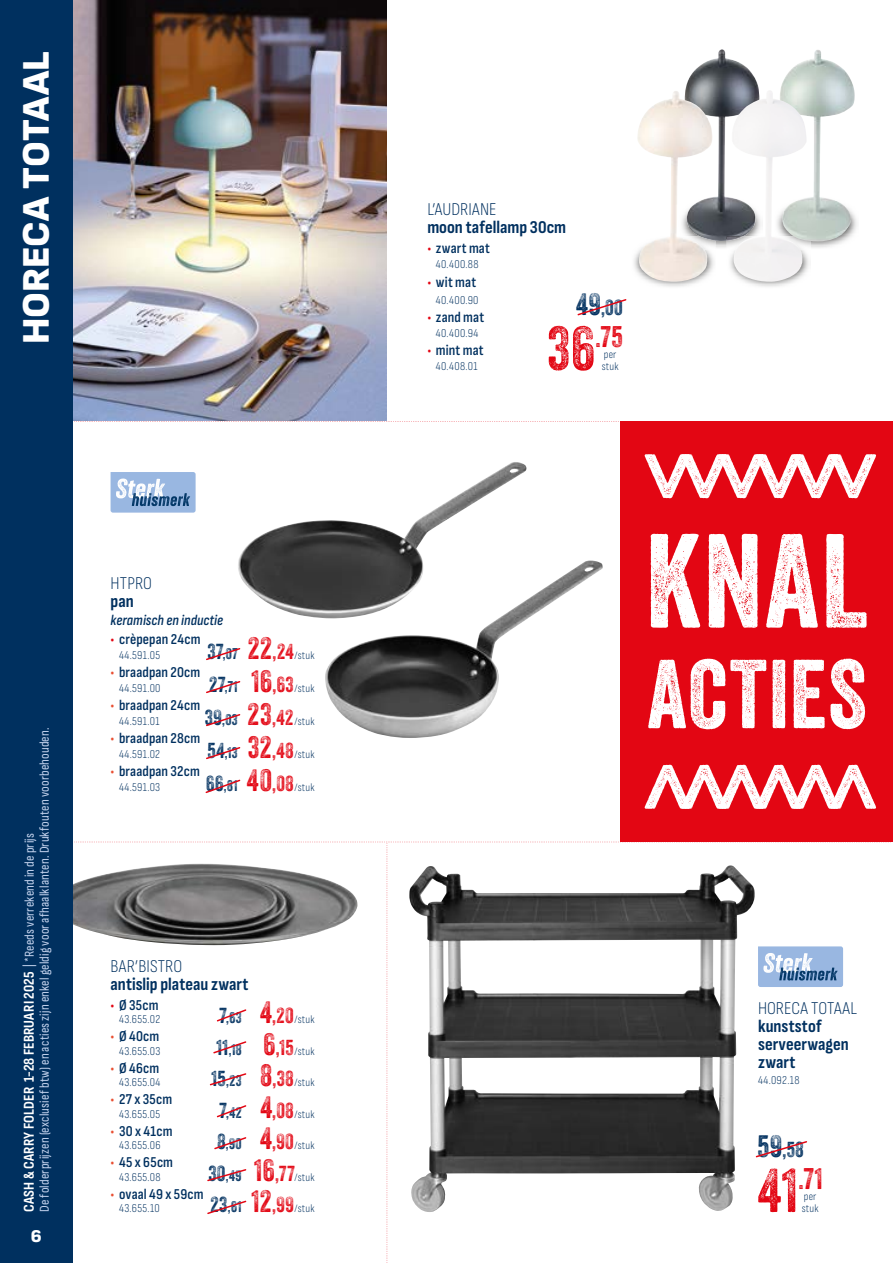
<style>
.page{position:relative;width:893px;height:1263px;background:#fff}
.page>*{position:absolute;margin:0;border:0;box-sizing:border-box;transform-origin:0 0}
.t1{font:39px "Sofia Sans";color:#fff}
.t2{font:28.8px "Veneer Three";color:#e30613}
.t3{font:21px "Veneer Three";color:#00305f}
.t4{font:700 18px/18px "Sofia Sans Condensed";color:#00305f}
.t5{font:300 18px "Sofia Sans Condensed";letter-spacing:.005em;color:#00305f}
.t6{font:18px "Sofia Sans";color:#fff}
.t7{font:600 15px "Sofia Sans Condensed";letter-spacing:.01em;color:#00305f}
.t8{font:700 15px "Sofia Sans Condensed";letter-spacing:.01em;color:#fff}
.t9{font:italic 600 15px "Sofia Sans Condensed";letter-spacing:.005em;color:#00305f}
.t10{font:13.5px "Sofia Sans Condensed";letter-spacing:.01em;color:#c4d3ee}
.t11{font:300 12px "Sofia Sans Condensed";letter-spacing:.035em;color:#00305f}
.t12{font:300 11.25px/12px "Sofia Sans Condensed";letter-spacing:.02em;color:#00305f}
.s1{font-weight:400;font-size:13.5px;color:#c4d3ee}
.s2{color:#e30613}
.s3{font-family:"Veneer Three";font-weight:400;font-size:21px}
.s4{font-family:"Veneer Three";font-weight:400;font-size:15px}
.s5{font-family:"Veneer Three";font-weight:400;font-size:30px;color:#e30613}
.s6{font-family:"Veneer Three";font-weight:400;font-size:21px;color:#e30613}
.s7{color:#e94f32}
.s8{font-size:30px}
.s9{font-size:60px}
</style>
<div class="page">
<img style="left:634px;top:254px;width:80px;height:33px">
<img style="left:715px;top:197px;width:17px;height:51px">
<img style="left:712px;top:239px;width:3px;height:7px">
<svg style="left:688px;top:206px;width:66px;height:34px"></svg>
<img style="left:685px;top:53px;width:34px;height:181px">
<img style="left:637px;top:91px;width:75px;height:191px">
<img style="left:730px;top:255px;width:79px;height:32px">
<img style="left:727px;top:241px;width:5px;height:7px">
<img style="left:727px;top:236px;width:5px;height:5px">
<img style="left:807px;top:241px;width:4px;height:7px">
<img style="left:780px;top:50px;width:75px;height:191px">
<img style="left:732px;top:90px;width:75px;height:192px">
<img style="left:238px;top:462px;width:289px;height:156px">
<img style="left:325px;top:560px;width:278px;height:178px">
<img style="left:72px;top:0;width:315px;height:421px">
<div style="left:0;top:0;width:72px;height:1263px;background:#00305f"></div>
<svg style="left:577px;top:299px;width:49px;height:16px"></svg>
<svg style="left:206px;top:747px;width:34px;height:12px"></svg>
<svg style="left:206px;top:714px;width:34px;height:12px"></svg>
<svg style="left:206px;top:681px;width:34px;height:12px"></svg>
<svg style="left:206px;top:648px;width:34px;height:12px"></svg>
<svg style="left:205px;top:779px;width:35px;height:14px"></svg>
<svg style="left:111px;top:472px;width:85px;height:41px;background:#98b4d9"></svg>
<div style="left:621px;top:421px;width:272px;height:421px;background:#e30613"></div>
<svg style="left:648px;top:659px;width:217px;height:70px"></svg>
<svg style="left:651px;top:534px;width:216px;height:94px"></svg>
<svg style="left:645px;top:454px;width:231px;height:44px"></svg>
<svg style="left:645px;top:765px;width:231px;height:44px"></svg>
<svg style="left:74px;top:421px;width:547px;height:1px"></svg>
<svg style="left:74px;top:842px;width:817px;height:421px"></svg>
<h1 class="t1" style="left:14px;top:344px;width:295px;rotate:-90deg">HORECA TOTAAL</h1>
<p class="t10" style="left:37px;top:1212px;width:486px;rotate:-90deg">De folderprijzen (exclusief btw) en acties zijn enkel geldig voor afhaalklanten. Drukfouten voorbehouden.</p>
<h3 class="t6" style="left:31px;top:1225px;width:12px">6</h3>
<h3 class="t8" style="left:20px;top:1212px;width:380px;rotate:-90deg">CASH &amp; CARRY FOLDER 1-28 FEBRUARI 2025 <span class="s1">| *Reeds verrekend in de prijs</span></h3>
<h3 class="t5" style="left:111px;top:573px;width:43px">HTPRO</h3>
<h3 class="t4" style="left:111px;top:591px;width:25px">pan</h3>
<h3 class="t9" style="left:111px;top:611px;width:114px">keramisch en inductie</h3>
<h3 class="t7" style="left:111px;top:630px;width:92px"><span class="s2">•</span> crèpepan 24cm</h3>
<p class="t11" style="left:119px;top:649px;width:42px">44.591.05</p>
<p class="t12" style="left:207px;top:649px;width:109px"><span class="s3">37</span><span class="s4">,07</span> <span class="s5">22</span><span class="s6">,24</span>/stuk</p>
<h3 class="t7" style="left:111px;top:663px;width:91px"><span class="s7">•</span> braadpan 20cm</h3>
<p class="t11" style="left:119px;top:682px;width:43px">44.591.00</p>
<p class="t12" style="left:209px;top:682px;width:107px"><span class="s3">27</span><span class="s4">,71</span> <span class="s5">16</span><span class="s6">,63</span>/stuk</p>
<h3 class="t7" style="left:111px;top:696px;width:91px"><span class="s7">•</span> braadpan 24cm</h3>
<p class="t11" style="left:119px;top:715px;width:42px">44.591.01</p>
<p class="t12" style="left:205px;top:715px;width:111px"><span class="s3">39</span><span class="s4">,03</span> <span class="s5">23</span><span class="s6">,42</span>/stuk</p>
<h3 class="t7" style="left:111px;top:729px;width:91px"><span class="s7">•</span> braadpan 28cm</h3>
<p class="t11" style="left:119px;top:748px;width:43px">44.591.02</p>
<p class="t12" style="left:207px;top:748px;width:109px"><span class="s3">54</span><span class="s4">,13</span> <span class="s5">32</span><span class="s6">,48</span>/stuk</p>
<h3 class="t7" style="left:111px;top:762px;width:91px"><span class="s7">•</span> braadpan 32cm</h3>
<p class="t11" style="left:119px;top:781px;width:43px">44.591.03</p>
<p class="t12" style="left:206px;top:781px;width:110px"><span class="s3">66</span><span class="s4">,81</span> <span class="s5">40</span><span class="s6">,08</span>/stuk</p>
<h3 class="t5" style="left:111px;top:956px;width:73px">BAR’BISTRO</h3>
<h3 class="t4" style="left:111px;top:975px;width:139px">antislip plateau zwart</h3>
<h3 class="t7" style="left:111px;top:996px;width:50px"><span class="s2">•</span> Ø 35cm</h3>
<p class="t11" style="left:119px;top:1013px;width:43px">43.655.02</p>
<p class="t12" style="left:220px;top:1013px;width:97px"><span class="s3">7</span><span class="s4">,63</span> <span class="s5">4</span><span class="s6">,20</span>/stuk</p>
<h3 class="t7" style="left:111px;top:1027px;width:50px"><span class="s7">•</span> Ø 40cm</h3>
<p class="t11" style="left:119px;top:1044px;width:43px">43.655.03</p>
<p class="t12" style="left:216px;top:1045px;width:100px"><span class="s3">11</span><span class="s4">,18</span> <span class="s5">6</span><span class="s6">,15</span>/stuk</p>
<h3 class="t7" style="left:111px;top:1059px;width:50px"><span class="s7">•</span> Ø 46cm</h3>
<p class="t11" style="left:119px;top:1076px;width:43px">43.655.04</p>
<p class="t12" style="left:212px;top:1076px;width:105px"><span class="s3">15</span><span class="s4">,23</span> <span class="s5">8</span><span class="s6">,38</span>/stuk</p>
<h3 class="t7" style="left:111px;top:1090px;width:63px"><span class="s7">•</span> 27 x 35cm</h3>
<p class="t11" style="left:119px;top:1107px;width:43px">43.655.05</p>
<p class="t12" style="left:220px;top:1108px;width:97px"><span class="s3">7</span><span class="s4">,42</span> <span class="s5">4</span><span class="s6">,08</span>/stuk</p>
<h3 class="t7" style="left:111px;top:1122px;width:63px"><span class="s7">•</span> 30 x 41cm</h3>
<p class="t11" style="left:119px;top:1139px;width:43px">43.655.06</p>
<p class="t12" style="left:217px;top:1139px;width:99px"><span class="s3">8</span><span class="s4">,90</span> <span class="s5">4</span><span class="s6">,90</span>/stuk</p>
<h3 class="t7" style="left:111px;top:1153px;width:64px"><span class="s7">•</span> 45 x 65cm</h3>
<p class="t11" style="left:119px;top:1170px;width:43px">43.655.08</p>
<p class="t12" style="left:208px;top:1171px;width:108px"><span class="s3">30</span><span class="s4">,49</span> <span class="s5">16</span><span class="s6">,77</span>/stuk</p>
<h3 class="t7" style="left:111px;top:1185px;width:94px"><span class="s7">•</span> ovaal 49 x 59cm</h3>
<p class="t11" style="left:119px;top:1202px;width:42px">43.655.10</p>
<p class="t12" style="left:211px;top:1202px;width:106px"><span class="s3">23</span><span class="s4">,61</span> <span class="s5">12</span><span class="s6">,99</span>/stuk</p>
<h3 class="t5" style="left:427px;top:200px;width:71px">L’AUDRIANE</h3>
<h3 class="t4" style="left:427px;top:218px;width:140px">moon tafellamp 30cm</h3>
<h3 class="t7" style="left:427px;top:239px;width:64px"><span class="s2">•</span> zwart mat</h3>
<p class="t11" style="left:436px;top:258px;width:44px">40.400.88</p>
<h3 class="t7" style="left:427px;top:274px;width:50px"><span class="s2">•</span> wit mat</h3>
<p class="t11" style="left:436px;top:294px;width:44px">40.400.90</p>
<h3 class="t7" style="left:427px;top:308px;width:58px"><span class="s2">•</span> zand mat</h3>
<p class="t11" style="left:436px;top:327px;width:44px">40.400.94</p>
<h3 class="t7" style="left:427px;top:341px;width:58px"><span class="s2">•</span> mint mat</h3>
<p class="t11" style="left:436px;top:360px;width:43px">40.408.01</p>
<h3 class="t3" style="left:576px;top:294px;width:48px"><span class="s8">49</span>,00</h3>
<h2 class="t2" style="left:547px;top:319px;width:77px"><span class="s9">36</span>.75</h2>
<p class="t12" style="left:602px;top:348px;width:18px">per stuk</p>
<h3 class="t5" style="left:758px;top:998px;width:101px">HORECA TOTAAL</h3>
<h3 class="t4" style="left:758px;top:1017px;width:92px">kunststof serveerwagen zwart</h3>
<p class="t11" style="left:758px;top:1074px;width:43px">44.092.18</p>
<h3 class="t3" style="left:758px;top:1136px;width:48px"><span class="s8">59</span>,58</h3>
<h2 class="t2" style="left:758px;top:1161px;width:67px"><span class="s9">41</span>.71</h2>
<p class="t12" style="left:802px;top:1190px;width:18px">per stuk</p>
</div>
